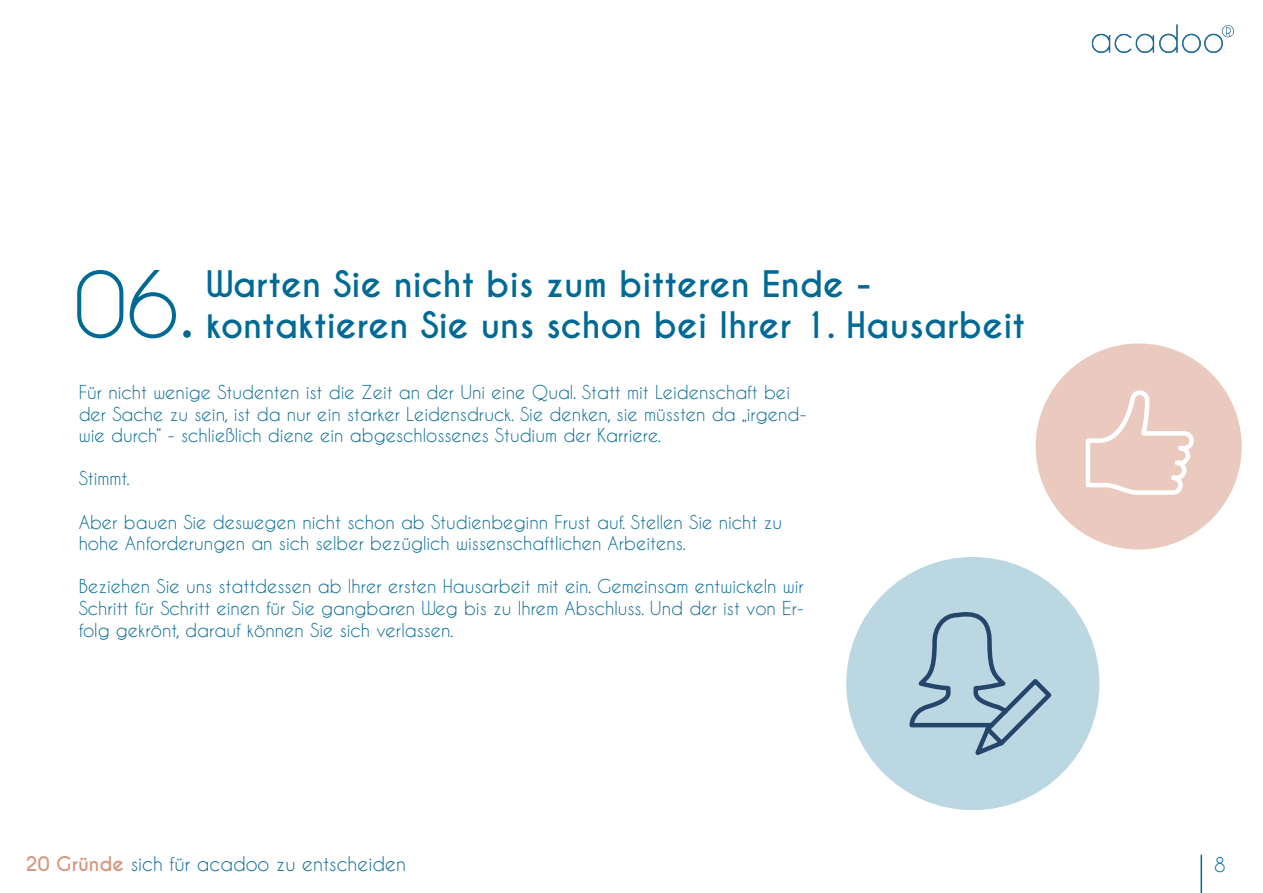
<style>
.page{position:relative;width:1263px;height:893px;background:#fff}
.page>*{position:absolute;margin:0;border:0;box-sizing:border-box;transform-origin:0 0}
.t1{font:85.95px "Caviar Dreams";color:#006a95}
.t2{font:700 34.2px "Caviar Dreams";color:#006a95}
.t3{font:19.05px "Caviar Dreams";color:#006a95}
.t4{font:18px/21.6px "Caviar Dreams";color:#006a95}
.s1{font-weight:700;color:#d6967f}
</style>
<div class="page">
<img style="left:1091px;top:24px;width:143px;height:29px">
<hr style="left:1200px;top:855px;width:2px;height:38px;background:#006a95">
<div style="left:846px;top:557px;width:253px;height:253px;background:#bbd7e2;border-radius:50%"></div>
<svg style="left:909px;top:612px;width:143px;height:143px"></svg>
<div style="left:1036px;top:343px;width:206px;height:206px;background:#eacabf;border-radius:50%"></div>
<svg style="left:1085px;top:390px;width:109px;height:105px"></svg>
<h1 class="t1" style="left:74px;top:253px;width:122px">06.</h1>
<h2 class="t2" style="left:206px;top:263px;width:667px">Warten Sie nicht bis zum bitteren Ende -</h2>
<h2 class="t2" style="left:206px;top:305px;width:821px">kontaktieren Sie uns schon bei Ihrer 1. Hausarbeit</h2>
<p class="t4" style="left:79px;top:381px;width:730px">Für nicht wenige Studenten ist die Zeit an der Uni eine Qual. Statt mit Leidenschaft bei der Sache zu sein, ist da nur ein starker Leidensdruck. Sie denken, sie müssten da „irgend&shy;wie durch“ - schließlich diene ein abgeschlossenes Studium der Karriere.</p>
<p class="t4" style="left:79px;top:467px;width:53px">Stimmt.</p>
<p class="t4" style="left:79px;top:511px;width:705px">Aber bauen Sie deswegen nicht schon ab Studienbeginn Frust auf. Stellen Sie nicht zu hohe Anforderungen an sich selber bezüglich wissenschaftlichen Arbeitens.</p>
<p class="t4" style="left:79px;top:575px;width:727px;text-align:justify">Beziehen Sie uns stattdessen ab Ihrer ersten Hausarbeit mit ein. Gemeinsam entwickeln wir Schritt für Schritt einen für Sie gangbaren Weg bis zu Ihrem Abschluss. Und der ist von Er&shy;folg gekrönt, darauf können Sie sich verlassen.</p>
<p class="t3" style="left:26px;top:852px;width:382px"><span class="s1">20 Gründe</span> sich für acadoo zu entscheiden</p>
<p class="t3" style="left:1214px;top:853px;width:13px">8</p>
</div>
